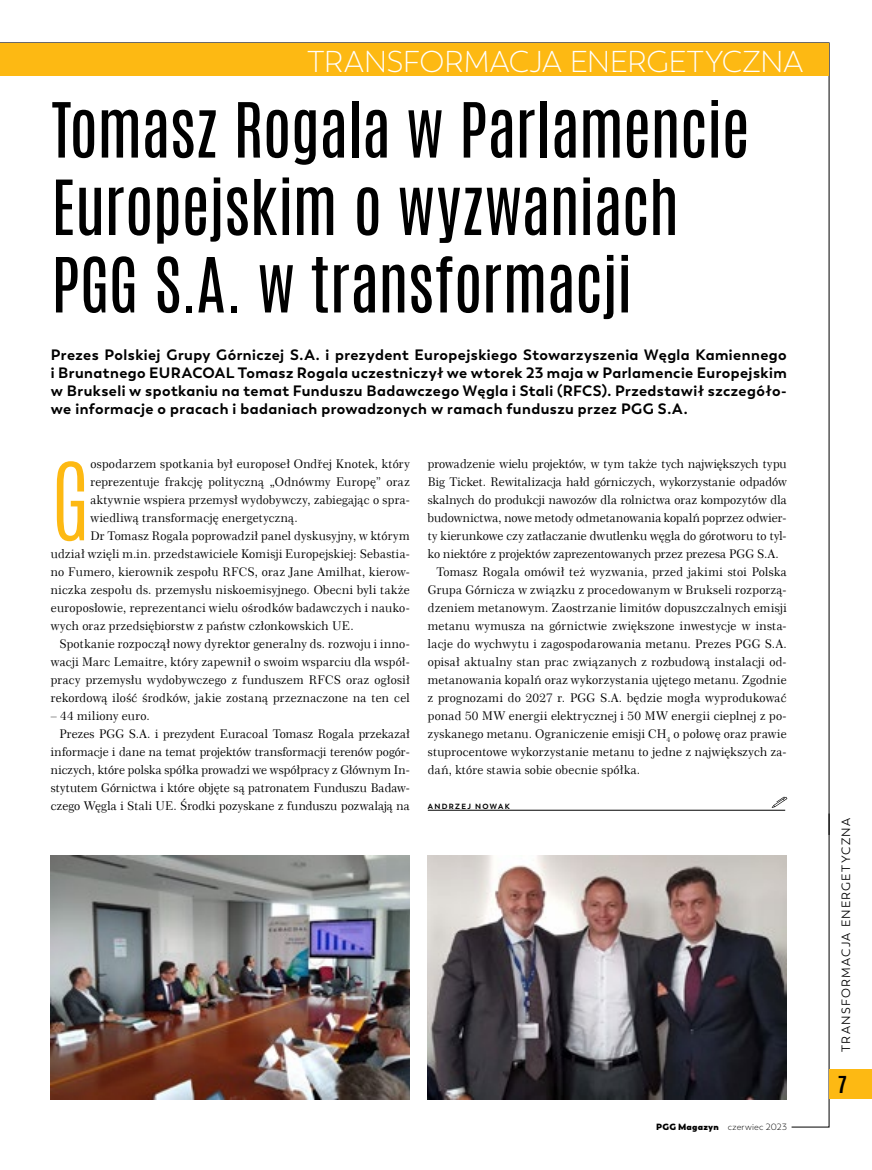
<style>
.page{position:relative;width:872px;height:1170px;background:#fff}
.page>*{position:absolute;margin:0;border:0;box-sizing:border-box;transform-origin:0 0}
.t1{font:300 90.9px "Antonio";color:#fdb913}
.t2{font:64.5px/77.4px "Antonio";letter-spacing:-.015em;color:#000}
.t3{font:300 30px "Trenda";letter-spacing:-.015em;color:#fff}
.t4{font:700 19.5px "Antonio";color:#000}
.t5{font:700 15px/18px "Trenda";letter-spacing:.03em;color:#000;text-align:justify}
.t6{font:12px "Century 751 EU";letter-spacing:.015em;color:#000}
.t7{font:12px "Trenda";letter-spacing:.1em;color:#000}
.t8{font:300 9px "Trenda";letter-spacing:.025em;color:#000}
.t9{font:700 7.5px "Trenda";letter-spacing:.175em;color:#000}
.s1{font-weight:800}
</style>
<div class="page">
<div style="left:829px;top:1069px;width:43px;height:29px;background:#fdb913"></div>
<div style="left:0;top:43px;width:828px;height:33px;background:#fdb913"></div>
<img style="left:51px;top:855px;width:359px;height:243px">
<img style="left:428px;top:855px;width:343px;height:243px">
<hr style="left:428px;top:809px;width:357px;height:1px;background:#000">
<svg style="left:771px;top:796px;width:59px;height:331px"></svg>
<h3 class="t3" style="left:307px;top:44px;width:497px">TRANSFORMACJA ENERGETYCZNA</h3>
<h2 class="t2" style="left:51px;top:92px;width:700px">Tomasz Rogala w Parlamencie<br>Europejskim o wyzwaniach<br>PGG S.A. w transformacji</h2>
<p class="t5" style="left:51px;top:346px;width:737px">Prezes Polskiej Grupy Górniczej S.A. i prezydent Europejskiego Stowarzyszenia Węgla Kamiennego i Brunatnego EURACOAL Tomasz Rogala uczestniczył we wtorek 23 maja w Parlamencie Europejskim w Brukseli w spotkaniu na temat Funduszu Badawczego Węgla i Stali (RFCS). Przedstawił szczegóło&shy;we informacje o pracach i badaniach prowadzonych w ramach funduszu przez PGG S.A.</p>
<h1 class="t1" style="left:51px;top:436px;width:41px">G</h1>
<p class="t6" style="left:90px;top:456px;width:321px">ospodarzem spotkania był europoseł Ondřej Knotek, który</p>
<p class="t6" style="left:90px;top:474px;width:321px">reprezentuje frakcję polityczną „Odnówmy Europę” oraz</p>
<p class="t6" style="left:90px;top:492px;width:321px">aktywnie wspiera przemysł wydobywczy, zabiegając o spra-</p>
<p class="t6" style="left:90px;top:510px;width:209px">wiedliwą transformację energetyczną.</p>
<p class="t6" style="left:90px;top:528px;width:321px">Dr Tomasz Rogala poprowadził panel dyskusyjny, w którym</p>
<p class="t6" style="left:51px;top:546px;width:360px">udział wzięli m.in. przedstawiciele Komisji Europejskiej: Sebastia-</p>
<p class="t6" style="left:51px;top:564px;width:360px">no Fumero, kierownik zespołu RFCS, oraz Jane Amilhat, kierow-</p>
<p class="t6" style="left:51px;top:582px;width:360px">niczka zespołu ds. przemysłu niskoemisyjnego. Obecni byli także</p>
<p class="t6" style="left:51px;top:600px;width:360px">europosłowie, reprezentanci wielu ośrodków badawczych i nauko-</p>
<p class="t6" style="left:51px;top:618px;width:304px">wych oraz przedsiębiorstw z państw członkowskich UE.</p>
<p class="t6" style="left:59px;top:636px;width:352px">Spotkanie rozpoczął nowy dyrektor generalny ds. rozwoju i inno-</p>
<p class="t6" style="left:51px;top:654px;width:360px">wacji Marc Lemaitre, który zapewnił o swoim wsparciu dla współ-</p>
<p class="t6" style="left:51px;top:672px;width:360px">pracy przemysłu wydobywczego z funduszem RFCS oraz ogłosił</p>
<p class="t6" style="left:51px;top:690px;width:360px">rekordową ilość środków, jakie zostaną przeznaczone na ten cel</p>
<p class="t6" style="left:51px;top:708px;width:100px">– 44 miliony euro.</p>
<p class="t6" style="left:59px;top:726px;width:352px">Prezes PGG S.A. i prezydent Euracoal Tomasz Rogala przekazał</p>
<p class="t6" style="left:51px;top:744px;width:360px">informacje i dane na temat projektów transformacji terenów pogór-</p>
<p class="t6" style="left:51px;top:762px;width:360px">niczych, które polska spółka prowadzi we współpracy z Głównym In-</p>
<p class="t6" style="left:51px;top:780px;width:360px">stytutem Górnictwa i które objęte są patronatem Funduszu Badaw-</p>
<p class="t6" style="left:51px;top:798px;width:360px">czego Węgla i Stali UE. Środki pozyskane z funduszu pozwalają na</p>
<p class="t6" style="left:428px;top:456px;width:360px">prowadzenie wielu projektów, w tym także tych największych typu</p>
<p class="t6" style="left:428px;top:474px;width:360px">Big Ticket. Rewitalizacja hałd górniczych, wykorzystanie odpadów</p>
<p class="t6" style="left:428px;top:492px;width:360px">skalnych do produkcji nawozów dla rolnictwa oraz kompozytów dla</p>
<p class="t6" style="left:428px;top:510px;width:360px">budownictwa, nowe metody odmetanowania kopalń poprzez odwier-</p>
<p class="t6" style="left:428px;top:528px;width:360px">ty kierunkowe czy zatłaczanie dwutlenku węgla do górotworu to tyl-</p>
<p class="t6" style="left:428px;top:546px;width:352px">ko niektóre z projektów zaprezentowanych przez prezesa PGG S.A.</p>
<p class="t6" style="left:436px;top:564px;width:352px">Tomasz Rogala omówił też wyzwania, przed jakimi stoi Polska</p>
<p class="t6" style="left:428px;top:582px;width:360px">Grupa Górnicza w związku z procedowanym w Brukseli rozporzą-</p>
<p class="t6" style="left:428px;top:600px;width:360px">dzeniem metanowym. Zaostrzanie limitów dopuszczalnych emisji</p>
<p class="t6" style="left:428px;top:618px;width:360px">metanu wymusza na górnictwie zwiększone inwestycje w insta-</p>
<p class="t6" style="left:428px;top:636px;width:360px">lacje do wychwytu i zagospodarowania metanu. Prezes PGG S.A.</p>
<p class="t6" style="left:428px;top:654px;width:360px">opisał aktualny stan prac związanych z rozbudową instalacji od-</p>
<p class="t6" style="left:428px;top:672px;width:360px">metanowania kopalń oraz wykorzystania ujętego metanu. Zgodnie</p>
<p class="t6" style="left:428px;top:690px;width:360px">z prognozami do 2027 r. PGG S.A. będzie mogła wyprodukować</p>
<p class="t6" style="left:428px;top:708px;width:360px">ponad 50 MW energii elektrycznej i 50 MW energii cieplnej z po-</p>
<p class="t6" style="left:428px;top:726px;width:360px">zyskanego metanu. Ograniczenie emisji CH<sub>4</sub> o połowę oraz prawie</p>
<p class="t6" style="left:428px;top:744px;width:360px">stuprocentowe wykorzystanie metanu to jedne z największych za-</p>
<p class="t6" style="left:428px;top:762px;width:214px">dań, które stawia sobie obecnie spółka.</p>
<p class="t9" style="left:428px;top:802px;width:83px">ANDRZEJ NOWAK</p>
<p class="t8" style="left:656px;top:1121px;width:132px"><span class="s1">PGG Magazyn</span> czerwiec 2023</p>
<p class="t7" style="left:839px;top:1052px;width:235px;rotate:-90deg">TRANSFORMACJA ENERGETYCZNA</p>
<h3 class="t4" style="left:838px;top:1069px;width:11px">7</h3>
</div>
